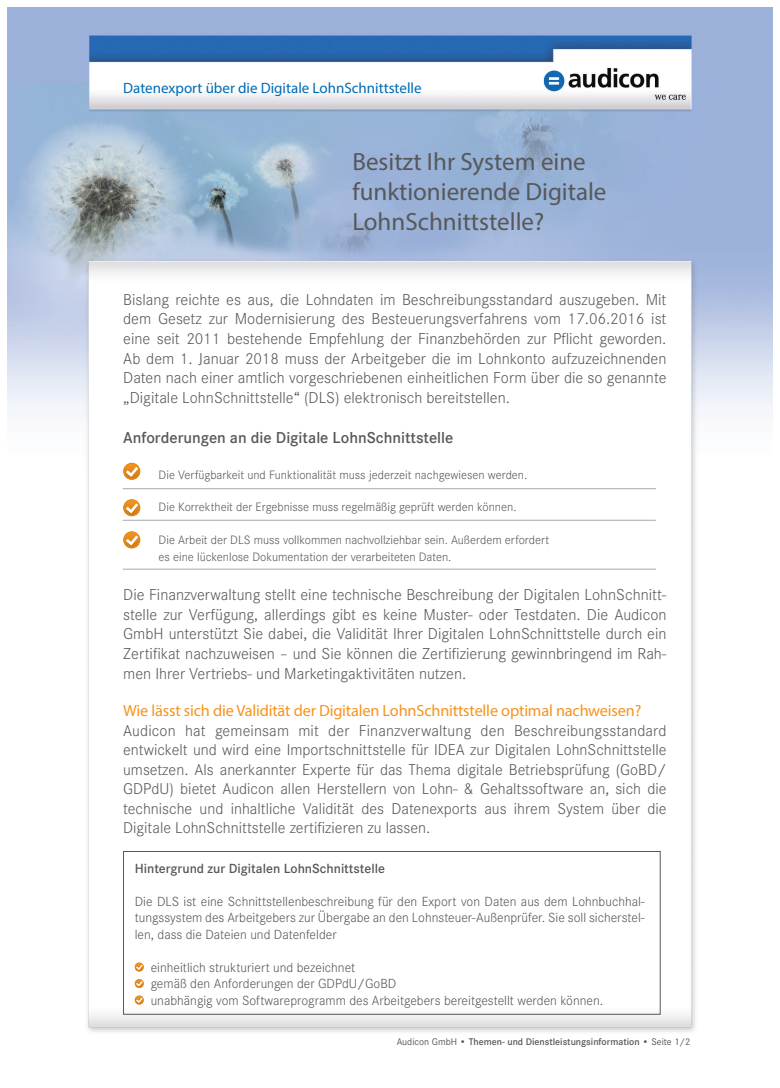
<style>
.page{position:relative;width:780px;height:1088px;background:#fff}
.page>*{position:absolute;margin:0;border:0;box-sizing:border-box;transform-origin:0 0}
.t1{font:25px/30px "Myriad Pro";color:#57585a}
.Überschrift_Orange{font:300 16.38px/19.8px "Corporate S";color:#57585a;text-align:justify}
.Fließtext{font:300 16.38px/19.8px "Corporate S";color:#57585a;text-align:justify}
.Überschrift_Orange-2{font:600 16.38px "Corporate S";color:#57585a}
.Fließtext-2{font:300 16.25px/19.5px "Corporate S";color:#57585a;text-align:justify}
.Fließtext-3{font:16.25px "Myriad Pro";letter-spacing:-.01em;color:#f7931d}
.t2{font:15px "Myriad Pro";color:#006bb6}
.t3{font:300 13.75px/16.5px "Corporate S";color:#57585a;text-align:justify}
.t4{font:600 13.75px "Corporate S";color:#57585a}
.Fließtext-4{font:300 12.62px "Corporate S";color:#57585a}
.t5{font:600 10px "Corporate S";color:#57585a}
.s1{font-weight:400}
</style>
<div class="page">
<img style="left:7px;top:7px;width:765px;height:1025px">
<hr style="left:123px;top:488px;width:532px;height:1px;background:#a8a9ad">
<hr style="left:123px;top:520px;width:532px;height:1px;background:#a8a9ad">
<hr style="left:123px;top:569px;width:532px;height:1px;background:#a8a9ad">
<svg style="left:123px;top:463px;width:17px;height:17px"></svg>
<svg style="left:123px;top:499px;width:17px;height:17px"></svg>
<svg style="left:123px;top:532px;width:17px;height:16px"></svg>
<div style="left:123px;top:851px;width:537px;height:163px;border:1px solid #57585a"></div>
<svg style="left:135px;top:962px;width:9px;height:9px"></svg>
<svg style="left:135px;top:979px;width:9px;height:9px"></svg>
<svg style="left:135px;top:995px;width:9px;height:9px"></svg>
<p class="t2" style="left:123px;top:78px;width:300px">Datenexport über die Digitale LohnSchnittstelle</p>
<p class="t1" style="left:352px;top:147px;width:235px">Besitzt Ihr System eine</p>
<p class="t1" style="left:352px;top:177px;width:255px">funktionierende Digitale<br>LohnSchnittstelle?</p>
<p class="Überschrift_Orange" style="left:123px;top:289px;width:545px">Bislang reichte es aus, die Lohndaten im Beschreibungsstandard auszugeben. Mit dem Gesetz zur Modernisierung des Besteuerungsverfahrens vom 17.06.2016 ist eine seit 2011 bestehende Empfehlung der Finanzbehörden zur Pflicht geworden.<br>Ab dem 1. Januar 2018 muss der Arbeitgeber die im Lohnkonto aufzuzeichnenden Daten nach einer amtlich vorgeschriebenen einheitlichen Form über die so genannte „Digitale LohnSchnittstelle“ (DLS) elektronisch bereitstellen.</p>
<p class="Überschrift_Orange-2" style="left:123px;top:428px;width:332px">Anforderungen an die Digitale LohnSchnittstelle</p>
<p class="Fließtext-4" style="left:158px;top:467px;width:370px">Die Verfügbarkeit und Funktionalität muss jederzeit nachgewiesen werden.</p>
<p class="Fließtext-4" style="left:158px;top:500px;width:359px">Die Korrektheit der Ergebnisse muss regelmäßig geprüft werden können.</p>
<p class="Fließtext-4" style="left:158px;top:533px;width:392px">Die Arbeit der DLS muss vollkommen nachvollziehbar sein. Außerdem erfordert</p>
<p class="Fließtext-4" style="left:158px;top:549px;width:294px">es eine lückenlose Dokumentation der verarbeiteten Daten.</p>
<p class="Fließtext" style="left:123px;top:585px;width:545px">Die Finanzverwaltung stellt eine technische Beschreibung der Digitalen LohnSchnitt&shy;stelle zur Verfügung, allerdings gibt es keine Muster- oder Testdaten. Die Audicon GmbH unterstützt Sie dabei, die Validität Ihrer Digitalen LohnSchnittstelle durch ein Zertifikat nachzuweisen – und Sie können die Zertifizierung gewinnbringend im Rah&shy;men Ihrer Vertriebs- und Marketingaktivitäten nutzen.</p>
<p class="Fließtext-3" style="left:123px;top:701px;width:519px">Wie lässt sich die Validität der Digitalen LohnSchnittstelle optimal nachweisen?</p>
<p class="Fließtext-2" style="left:123px;top:721px;width:545px">Audicon hat gemeinsam mit der Finanzverwaltung den Beschreibungsstandard entwickelt und wird eine Importschnittstelle für IDEA zur Digitalen LohnSchnittstelle umsetzen. Als anerkannter Experte für das Thema digitale Betriebsprüfung (GoBD/ GDPdU) bietet Audicon allen Herstellern von Lohn- &amp; Gehaltssoftware an, sich die technische und inhaltliche Validität des Datenexports aus ihrem System über die Digitale LohnSchnittstelle zertifizieren zu lassen.</p>
<p class="t4" style="left:135px;top:860px;width:252px">Hintergrund zur Digitalen LohnSchnittstelle</p>
<p class="t3" style="left:135px;top:893px;width:511px">Die DLS ist eine Schnittstellenbeschreibung für den Export von Daten aus dem Lohnbuchhal&shy;tungssystem des Arbeitgebers zur Übergabe an den Lohnsteuer-Außenprüfer. Sie soll sicherstel&shy;len, dass die Dateien und Datenfelder</p>
<p class="t3" style="left:151px;top:959px;width:206px">einheitlich strukturiert und bezeichnet</p>
<p class="t3" style="left:151px;top:975px;width:247px">gemäß den Anforderungen der GDPdU/GoBD</p>
<p class="t3" style="left:151px;top:992px;width:454px">unabhängig vom Softwareprogramm des Arbeitgebers bereitgestellt werden können.</p>
<p class="t5" style="left:396px;top:1036px;width:295px"><span class="s1">Audicon GmbH •</span> Themen- und Dienstleistungsinformation • <span class="s1">Seite 1/2</span></p>
</div>
